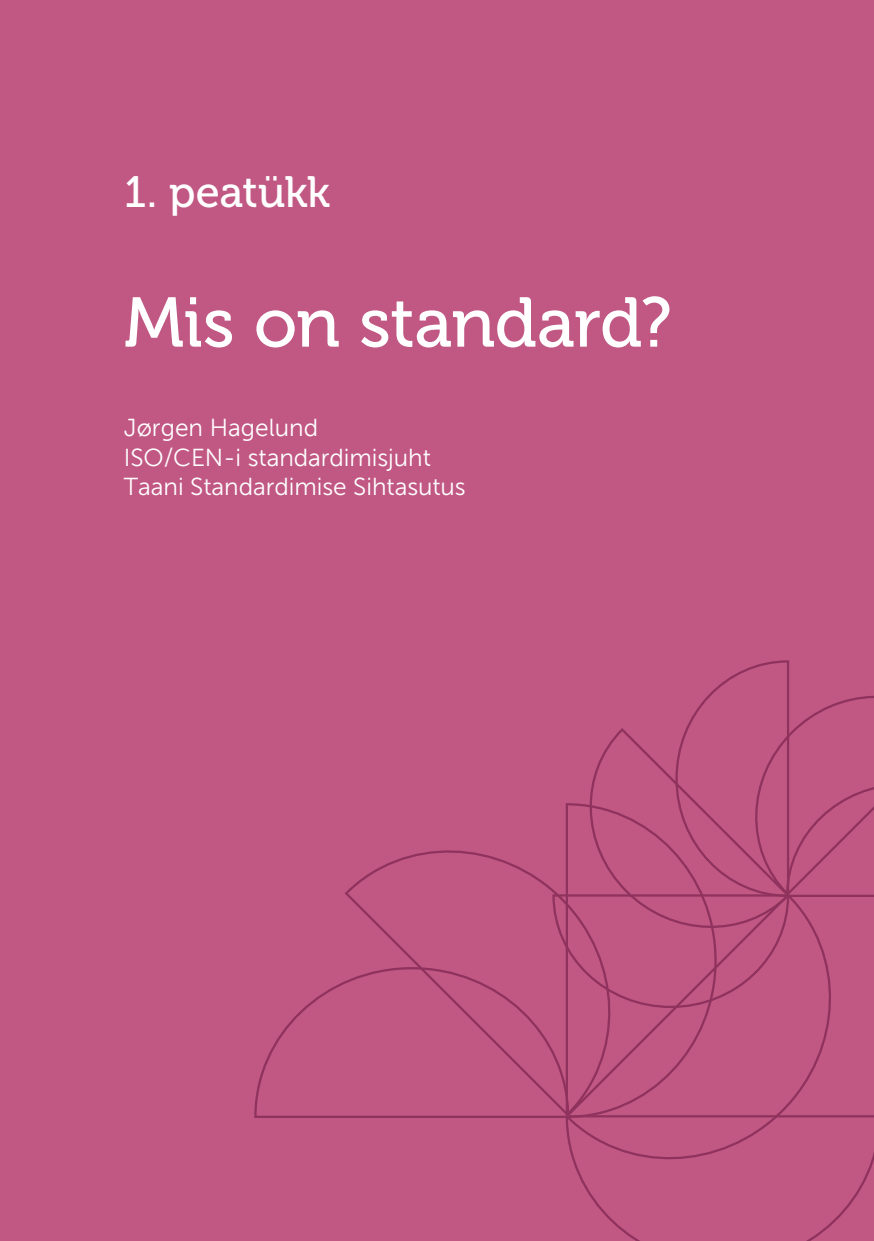
<style>
.page{position:relative;width:874px;height:1241px;background:#fff}
.page>*{position:absolute;margin:0;border:0;box-sizing:border-box;transform-origin:0 0}
.Kapitel-overskrift{font:70px "Museo 500";letter-spacing:-.01em;color:#fff}
.Kapitel_-_tal{font:43.75px "Museo 500";letter-spacing:-.01em;color:#fff}
.Kapitel_-_forfatter{font:24.5px/29.2px "Museo Sans 300";letter-spacing:-.005em;color:#fff}
</style>
<div class="page">
<div style="left:0;top:0;width:873px;height:1240px;background:#c15884"></div>
<svg style="left:577px;top:1115px;width:296px;height:125px"></svg>
<svg style="left:345px;top:850px;width:206px;height:115px"></svg>
<svg style="left:254px;top:965px;width:309px;height:153px"></svg>
<svg style="left:563px;top:1009px;width:283px;height:164px"></svg>
<svg style="left:551px;top:660px;width:322px;height:349px"></svg>
<svg style="left:577px;top:726px;width:213px;height:212px"></svg>
<p class="Kapitel_-_tal" style="left:124px;top:167px;width:207px">1. peatükk</p>
<p class="Kapitel-overskrift" style="left:124px;top:284px;width:548px">Mis on standard?</p>
<p class="Kapitel_-_forfatter" style="left:124px;top:413px;width:343px">Jørgen Hagelund<br>ISO/CEN-i standardimisjuht<br>Taani Standardimise Sihtasutus</p>
</div>
